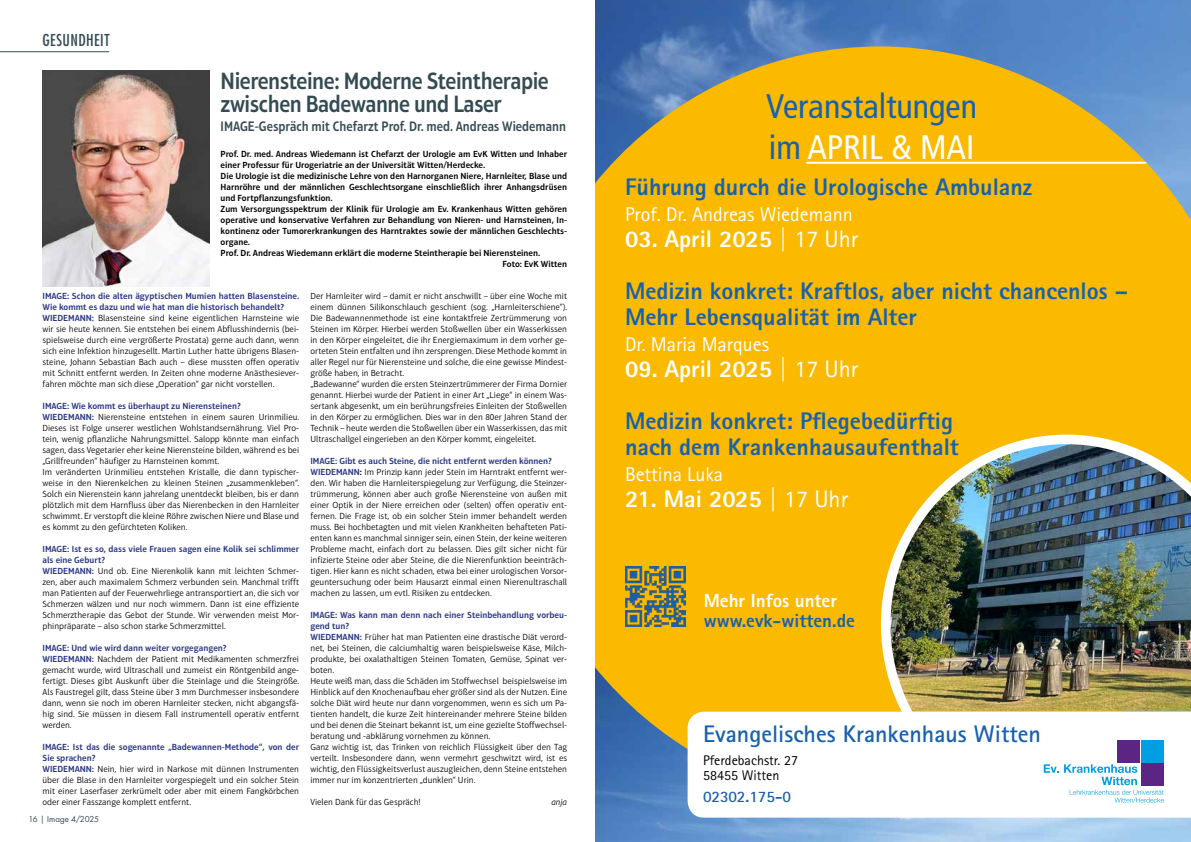
<style>
.page{position:relative;width:1191px;height:842px;background:#fff}
.page>*{position:absolute;margin:0;border:0;box-sizing:border-box;transform-origin:0 0}
.t1{font:condensed 34px/40.8px "Frutiger LT";color:#1961ac}
.t2{font:800 24px/52px "Rotis Sans Serif Pro";color:#1961ac}
.t3{font:600 24px/23px "Aptifer Sans LT Pro";letter-spacing:-.02em;color:#354b54;scale:.9 1}
.t4{font:700 24px "Rotis Sans Serif Pro";color:#1961ac}
.t5{font:800 24px "Rotis Sans Serif Pro";color:#fff}
.t6{font:20px "Rotis Sans Serif Pro";color:#fff}
.t7{font:800 19px "Rotis Sans Serif Pro";color:#1961ac}
.t8{font:800 19px "Rotis Sans Serif Pro";color:#fff}
.t9{font:700 16px "Rotis Sans Serif Pro";color:#1961ac}
.t10{font:500 condensed 16px "Futura LT Pro";letter-spacing:.025em;color:#354b54}
.t11{font:600 14px "Aptifer Sans LT Pro";color:#354b54;scale:.89 1}
.t12{font:14px/15.5px "Rotis Sans Serif Pro";color:#000}
.t13{font:300 9px/11px "Aptifer Sans LT Pro";color:#000}
.t14{font:600 9px "Aptifer Sans LT Pro";color:#000}
.t15{font:italic 300 9px "Aptifer Sans LT Pro";color:#000}
.t16{font:8px "Futura LT Pro";letter-spacing:-.005em;color:#354b54}
.s1{font-weight:600;color:#283583}
.s2{font-weight:600}
.s3{color:#fff}
.s4{font-weight:300;color:#fff}
.s5{font-weight:400;color:#fff}
.s6{font-weight:300}
.s7{font-weight:400}
</style>
<div class="page">
<hr style="left:0;top:51px;width:109px;height:1px;background:#354b54">
<img style="left:43px;top:71px;width:166px;height:215px">
<img style="left:595px;top:804px;width:596px;height:38px">
<img style="left:595px;top:0;width:596px;height:46px">
<svg style="left:595px;top:46px;width:596px;height:758px;background:#e7b316"></svg>
<img style="left:876px;top:430px;width:315px;height:282px">
<svg style="left:687px;top:712px;width:504px;height:106px"></svg>
<div style="left:1141px;top:740px;width:22px;height:22px;background:#009fe3"></div>
<div style="left:1141px;top:763px;width:22px;height:23px;background:#5c2483"></div>
<div style="left:1117px;top:740px;width:23px;height:22px;background:#5c2483"></div>
<svg style="left:1043px;top:764px;width:120px;height:39px"></svg>
<hr style="left:807px;top:162px;width:338px;height:2px;background:#fff">
<img style="left:625px;top:567px;width:60px;height:60px">
<h3 class="t10" style="left:43px;top:29px;width:69px">GESUNDHEIT</h3>
<h2 class="t3" style="left:221px;top:69px;width:366px">Nierensteine: Moderne Steintherapie zwischen Badewanne und Laser</h2>
<h3 class="t11" style="left:221px;top:118px;width:389px">IMAGE-Gespräch mit Chefarzt Prof. Dr. med. Andreas Wiedemann</h3>
<p class="t14" style="left:221px;top:148px;width:348px">Prof. Dr. med. Andreas Wiedemann ist Chefarzt der Urologie am EvK Witten und Inhaber</p>
<p class="t14" style="left:221px;top:159px;width:266px">einer Professur für Urogeriatrie an der Universität Witten/Herdecke.</p>
<p class="t14" style="left:221px;top:170px;width:348px">Die Urologie ist die medizinische Lehre von den Harnorganen Niere, Harnleiter, Blase und</p>
<p class="t14" style="left:221px;top:181px;width:348px">Harnröhre und der männlichen Geschlechtsorgane einschließlich ihrer Anhangsdrüsen</p>
<p class="t14" style="left:221px;top:192px;width:114px">und Fortpflanzungsfunktion.</p>
<p class="t14" style="left:221px;top:203px;width:348px">Zum Versorgungsspektrum der Klinik für Urologie am Ev. Krankenhaus Witten gehören</p>
<p class="t14" style="left:221px;top:214px;width:348px">operative und konservative Verfahren zur Behandlung von Nieren- und Harnsteinen, In-</p>
<p class="t14" style="left:221px;top:225px;width:348px">kontinenz oder Tumorerkrankungen des Harntraktes sowie der männlichen Geschlechts-</p>
<p class="t14" style="left:221px;top:236px;width:31px">organe.</p>
<p class="t14" style="left:221px;top:247px;width:321px">Prof. Dr. Andreas Wiedemann erklärt die moderne Steintherapie bei Nierensteinen.</p>
<p class="t14" style="left:502px;top:258px;width:66px">Foto: EvK Witten</p>
<p class="t13" style="left:43px;top:291px;width:258px"><span class="s1">IMAGE: Schon die alten ägyptischen Mumien hatten Blasensteine.<br>Wie kommt es dazu und wie hat man die historisch behandelt?<br>WIEDEMANN:</span> Blasensteine sind keine eigentlichen Harnsteine wie wir sie heute kennen. Sie entstehen bei einem Abflusshindernis (bei&shy;spielsweise durch eine vergrößerte Prostata) gerne auch dann, wenn sich eine Infektion hinzugesellt. Martin Luther hatte übrigens Blasen&shy;steine, Johann Sebastian Bach auch – diese mussten offen operativ mit Schnitt entfernt werden. In Zeiten ohne moderne Anästhesiever&shy;fahren möchte man sich diese „Operation“ gar nicht vorstellen.</p>
<p class="t13" style="left:43px;top:401px;width:258px"><span class="s1">IMAGE: Wie kommt es überhaupt zu Nierensteinen?<br>WIEDEMANN:</span> Nierensteine entstehen in einem sauren Urinmilieu.<br>Dieses ist Folge unserer westlichen Wohlstandsernährung. Viel Pro&shy;tein, wenig pflanzliche Nahrungsmittel. Salopp könnte man einfach sagen, dass Vegetarier eher keine Nierensteine bilden, während es bei „Grillfreunden“ häufiger zu Harnsteinen kommt.<br>Im veränderten Urinmilieu entstehen Kristalle, die dann typischer&shy;weise in den Nierenkelchen zu kleinen Steinen „zusammenkleben“.<br>Solch ein Nierenstein kann jahrelang unentdeckt bleiben, bis er dann plötzlich mit dem Harnfluss über das Nierenbecken in den Harnleiter schwimmt. Er verstopft die kleine Röhre zwischen Niere und Blase und es kommt zu den gefürchteten Koliken.</p>
<p class="t13" style="left:43px;top:544px;width:258px"><span class="s1">IMAGE: Ist es so, dass viele Frauen sagen eine Kolik sei schlimmer als eine Geburt?<br>WIEDEMANN:</span> Und ob. Eine Nierenkolik kann mit leichten Schmer&shy;zen, aber auch maximalem Schmerz verbunden sein. Manchmal trifft man Patienten auf der Feuerwehrliege antransportiert an, die sich vor Schmerzen wälzen und nur noch wimmern. Dann ist eine effiziente Schmerztherapie das Gebot der Stunde. Wir verwenden meist Mor&shy;phinpräparate – also schon starke Schmerzmittel.</p>
<p class="t13" style="left:43px;top:643px;width:258px"><span class="s1">IMAGE: Und wie wird dann weiter vorgegangen?<br>WIEDEMANN:</span> Nachdem der Patient mit Medikamenten schmerzfrei gemacht wurde, wird Ultraschall und zumeist ein Röntgenbild ange&shy;fertigt. Dieses gibt Auskunft über die Steinlage und die Steingröße.<br>Als Faustregel gilt, dass Steine über 3 mm Durchmesser insbesondere dann, wenn sie noch im oberen Harnleiter stecken, nicht abgangsfä&shy;hig sind. Sie müssen in diesem Fall instrumentell operativ entfernt werden.</p>
<p class="t13" style="left:43px;top:742px;width:258px"><span class="s1">IMAGE: Ist das die sogenannte „Badewannen-Methode“, von der Sie sprachen?<br>WIEDEMANN:</span> Nein, hier wird in Narkose mit dünnen Instrumenten über die Blase in den Harnleiter vorgespiegelt und ein solcher Stein mit einer Laserfaser zerkrümelt oder aber mit einem Fangkörbchen oder einer Fasszange komplett entfernt.</p>
<p class="t16" style="left:29px;top:814px;width:72px">16 | Image 4/2025</p>
<p class="t13" style="left:310px;top:291px;width:258px">Der Harnleiter wird – damit er nicht anschwillt – über eine Woche mit einem dünnen Silikonschlauch geschient (sog. „Harnleiterschiene“).<br>Die Badewannenmethode ist eine kontaktfreie Zertrümmerung von Steinen im Körper. Hierbei werden Stoßwellen über ein Wasserkissen in den Körper eingeleitet, die ihr Energiemaximum in dem vorher ge&shy;orteten Stein entfalten und ihn zersprengen. Diese Methode kommt in aller Regel nur für Nierensteine und solche, die eine gewisse Mindest&shy;größe haben, in Betracht.<br>„Badewanne“ wurden die ersten Steinzertrümmerer der Firma Dornier genannt. Hierbei wurde der Patient in einer Art „Liege“ in einem Was&shy;sertank abgesenkt, um ein berührungsfreies Einleiten der Stoßwellen in den Körper zu ermöglichen. Dies war in den 80er Jahren Stand der Technik – heute werden die Stoßwellen über ein Wasserkissen, das mit Ultraschallgel eingerieben an den Körper kommt, eingeleitet.</p>
<p class="t13" style="left:310px;top:456px;width:258px"><span class="s1">IMAGE: Gibt es auch Steine, die nicht entfernt werden können?<br>WIEDEMANN</span><span class="s2">:</span> Im Prinzip kann jeder Stein im Harntrakt entfernt wer&shy;den. Wir haben die Harnleiterspiegelung zur Verfügung, die Steinzer&shy;trümmerung, können aber auch große Nierensteine von außen mit einer Optik in der Niere erreichen oder (selten) offen operativ ent&shy;fernen. Die Frage ist, ob ein solcher Stein immer behandelt werden muss. Bei hochbetagten und mit vielen Krankheiten behafteten Pati&shy;enten kann es manchmal sinniger sein, einen Stein, der keine weiteren Probleme macht, einfach dort zu belassen. Dies gilt sicher nicht für infizierte Steine oder aber Steine, die die Nierenfunktion beeinträch&shy;tigen. Hier kann es nicht schaden, etwa bei einer urologischen Vorsor&shy;geuntersuchung oder beim Hausarzt einmal einen Nierenultraschall machen zu lassen, um evtl. Risiken zu entdecken.</p>
<p class="t13" style="left:310px;top:610px;width:258px"><span class="s1">IMAGE: Was kann man denn nach einer Steinbehandlung vorbeu&shy;gend tun?<br>WIEDEMANN:</span> Früher hat man Patienten eine drastische Diät verord&shy;net, bei Steinen, die calciumhaltig waren beispielsweise Käse, Milch&shy;produkte, bei oxalathaltigen Steinen Tomaten, Gemüse, Spinat ver&shy;boten.<br>Heute weiß man, dass die Schäden im Stoffwechsel beispielsweise im Hinblick auf den Knochenaufbau eher größer sind als der Nutzen. Eine solche Diät wird heute nur dann vorgenommen, wenn es sich um Pa&shy;tienten handelt, die kurze Zeit hintereinander mehrere Steine bilden und bei denen die Steinart bekannt ist, um eine gezielte Stoffwechsel&shy;beratung und -abklärung vornehmen zu können.<br>Ganz wichtig ist, das Trinken von reichlich Flüssigkeit über den Tag verteilt. Insbesondere dann, wenn vermehrt geschwitzt wird, ist es wichtig, den Flüssigkeitsverlust auszugleichen, denn Steine entstehen immer nur im konzentrierten „dunklen“ Urin.</p>
<p class="t13" style="left:310px;top:797px;width:112px">Vielen Dank für das Gespräch!</p>
<p class="t15" style="left:551px;top:797px;width:17px">anja</p>
<h1 class="t1" style="left:766px;top:86px;width:212px">Veranstaltungen im <span class="s3">APRIL &amp; MAI</span></h1>
<h2 class="t2" style="left:625px;top:160px;width:409px">Führung durch die Urologische Ambulanz</h2>
<h3 class="t6" style="left:625px;top:202px;width:229px">Prof. Dr. Andreas Wiedemann</h3>
<h2 class="t2" style="left:625px;top:212px;width:504px"><span class="s3">03. April 2025</span> <span class="s4">|</span> <span class="s5">17 Uhr<br></span>Medizin konkret: Kraftlos, aber nicht chancenlos –</h2>
<h2 class="t2" style="left:625px;top:290px;width:293px">Mehr Lebensqualität im Alter</h2>
<h3 class="t6" style="left:625px;top:332px;width:146px">Dr. Maria Marques</h3>
<h2 class="t2" style="left:625px;top:342px;width:329px"><span class="s3">09. April 2025</span> <span class="s4">|</span> <span class="s5">17 Uhr<br></span>Medizin konkret: Pflegebedürftig</h2>
<h2 class="t2" style="left:625px;top:420px;width:335px">nach dem Krankenhausaufenthalt</h2>
<h3 class="t6" style="left:625px;top:462px;width:100px">Bettina Luka</h3>
<h2 class="t5" style="left:625px;top:483px;width:225px">21. Mai 2025 <span class="s6">|</span> <span class="s7">17 Uhr</span></h2>
<h3 class="t8" style="left:703px;top:589px;width:135px">Mehr Infos unter</h3>
<h3 class="t7" style="left:703px;top:608px;width:153px">www.evk-witten.de</h3>
<h2 class="t4" style="left:703px;top:719px;width:339px">Evangelisches Krankenhaus Witten</h2>
<h3 class="t12" style="left:703px;top:753px;width:96px">Pferdebachstr. 27<br>58455 Witten</h3>
<h3 class="t9" style="left:703px;top:787px;width:89px">02302.175-0</h3>
</div>
